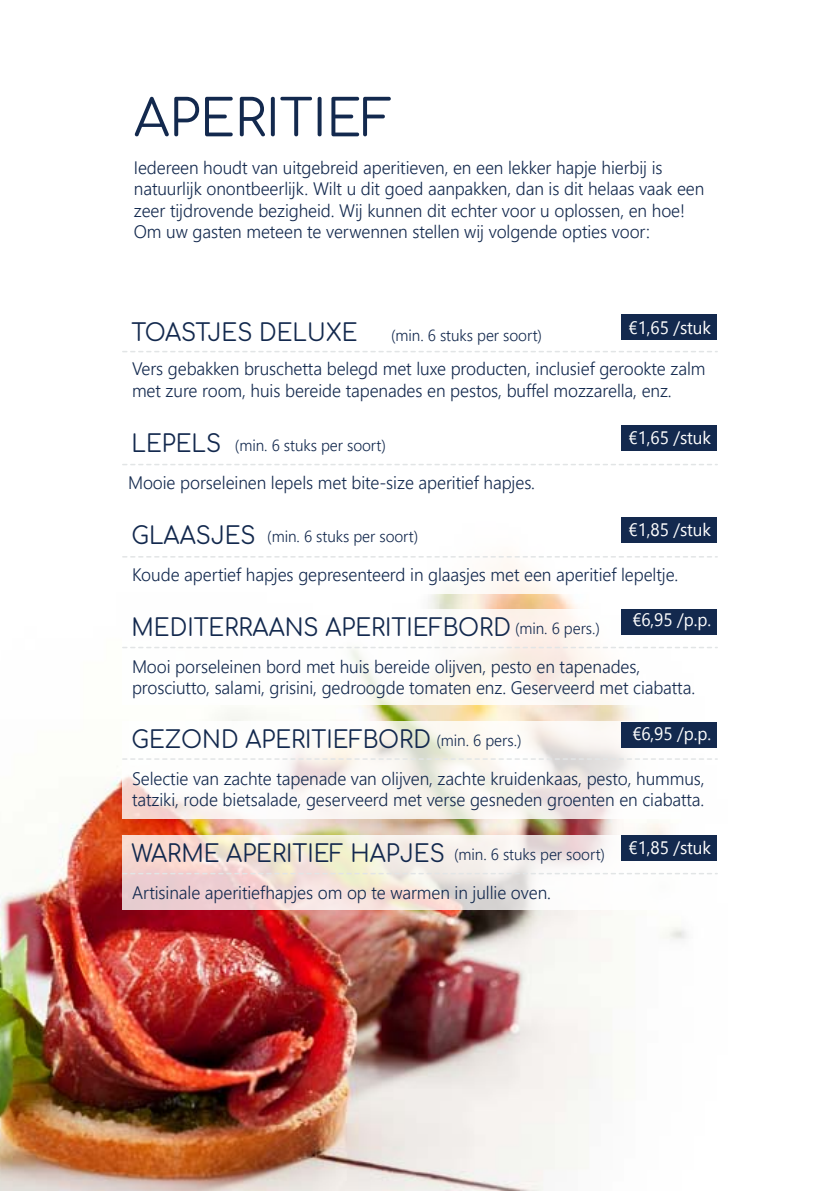
<style>
.page{position:relative;width:840px;height:1191px;background:#fff}
.page>*{position:absolute;margin:0;border:0;box-sizing:border-box;transform-origin:0 0}
.t1{font:50.6px "Comfortaa";letter-spacing:-.005em;color:#13294e}
.t2{font:24px "Comfortaa";color:#13294e;scale:.95 1}
.t3{font:300 18px/21.6px "Segoe UI";letter-spacing:-.005em;color:#13294e}
.t4{font:18px "Segoe UI";letter-spacing:-.005em;color:#fff;scale:.95 1}
.t5{font:300 16px "Segoe UI";letter-spacing:-.005em;color:#13294e}
.s1{font-family:"Segoe UI";font-weight:300;font-size:16px}
</style>
<div class="page">
<img style="left:0;top:432px;width:718px;height:759px">
<svg style="left:123px;top:351px;width:593px;height:1px"></svg>
<div style="left:123px;top:425px;width:593px;height:76px;background:#fff"></div>
<svg style="left:123px;top:464px;width:593px;height:1px"></svg>
<div style="left:123px;top:517px;width:593px;height:76px;background:#fff"></div>
<svg style="left:123px;top:556px;width:593px;height:1px"></svg>
<svg style="left:123px;top:609px;width:593px;height:96px"></svg>
<svg style="left:123px;top:647px;width:593px;height:1px"></svg>
<svg style="left:123px;top:721px;width:593px;height:97px;fill:#fcf9f6"></svg>
<svg style="left:123px;top:758px;width:593px;height:2px"></svg>
<svg style="left:123px;top:835px;width:593px;height:75px"></svg>
<svg style="left:123px;top:873px;width:593px;height:1px"></svg>
<div style="left:621px;top:314px;width:95px;height:26px;background:#13294e"></div>
<div style="left:621px;top:609px;width:95px;height:26px;background:#13294e"></div>
<div style="left:621px;top:425px;width:95px;height:26px;background:#13294e"></div>
<div style="left:621px;top:835px;width:95px;height:26px;background:#13294e"></div>
<div style="left:621px;top:517px;width:95px;height:26px;background:#13294e"></div>
<div style="left:621px;top:721px;width:95px;height:26px;background:#13294e"></div>
<h1 class="t1" style="left:134px;top:72px;width:260px">APERITIEF</h1>
<p class="t3" style="left:134px;top:156px;width:571px">Iedereen houdt van uitgebreid aperitieven, en een lekker hapje hierbij is natuurlijk onontbeerlijk. Wilt u dit goed aanpakken, dan is dit helaas vaak een zeer tijdrovende bezigheid. Wij kunnen dit echter voor u oplossen, en hoe!<br>Om uw gasten meteen te verwennen stellen wij volgende opties voor:</p>
<p class="t4" style="left:628px;top:313px;width:88px">€1,65 /stuk</p>
<h2 class="t2" style="left:131px;top:310px;width:239px">TOASTJES DELUXE</h2>
<p class="t5" style="left:391px;top:322px;width:152px">(min. 6 stuks per soort)</p>
<p class="t3" style="left:132px;top:357px;width:574px">Vers gebakken bruschetta belegd met luxe producten, inclusief gerookte zalm met zure room, huis bereide tapenades en pestos, buffel mozzarella, enz.</p>
<h2 class="t2" style="left:131px;top:421px;width:96px">LEPELS</h2>
<p class="t3" style="left:128px;top:471px;width:408px">Mooie porseleinen lepels met bite-size aperitief hapjes.</p>
<p class="t4" style="left:628px;top:423px;width:88px">€1,65 /stuk</p>
<p class="t5" style="left:235px;top:432px;width:152px">(min. 6 stuks per soort)</p>
<p class="t4" style="left:628px;top:515px;width:88px">€1,85 /stuk</p>
<h2 class="t2" style="left:131px;top:513px;width:132px">GLAASJES</h2>
<p class="t3" style="left:132px;top:563px;width:547px">Koude apertief hapjes gepresenteerd in glaasjes met een aperitief lepeltje.</p>
<p class="t5" style="left:267px;top:524px;width:152px">(min. 6 stuks per soort)</p>
<h2 class="t2" style="left:131px;top:605px;width:494px">MEDITERRAANS APERITIEFBORD <span class="s1">(min. 6 pers.)</span></h2>
<p class="t4" style="left:632px;top:605px;width:84px">€6,95 /p.p.</p>
<p class="t3" style="left:132px;top:655px;width:564px">Mooi porseleinen bord met huis bereide olijven, pesto en tapenades, prosciutto, salami, grisini, gedroogde tomaten enz. Geserveerd met ciabatta.</p>
<h2 class="t2" style="left:131px;top:717px;width:412px">GEZOND APERITIEFBORD <span class="s1">(min. 6 pers.)</span></h2>
<p class="t4" style="left:632px;top:719px;width:84px">€6,95 /p.p.</p>
<p class="t3" style="left:132px;top:767px;width:574px">Selectie van zachte tapenade van olijven, zachte kruidenkaas, pesto, hummus, tatziki, rode bietsalade, geserveerd met verse gesneden groenten en ciabatta.</p>
<h2 class="t2" style="left:131px;top:831px;width:499px">WARME APERITIEF HAPJES <span class="s1">(min. 6 stuks per soort)</span></h2>
<p class="t3" style="left:132px;top:881px;width:420px">Artisinale aperitiefhapjes om op te warmen in jullie oven.</p>
<p class="t4" style="left:628px;top:833px;width:88px">€1,85 /stuk</p>
</div>
